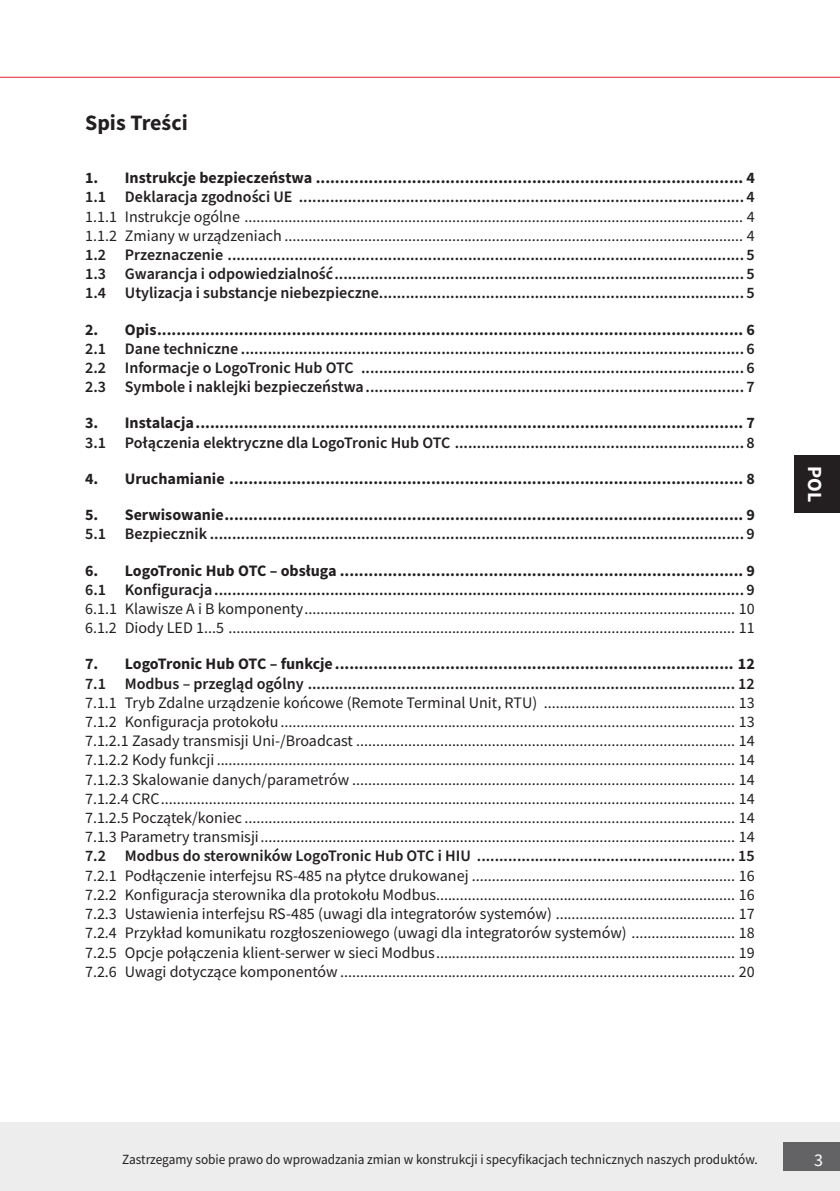
<style>
.page{position:relative;width:840px;height:1191px;background:#fff}
.page>*{position:absolute;margin:0;border:0;box-sizing:border-box;transform-origin:0 0}
.t1{font:700 22px "Source Sans Pro";color:#231f20}
.t2{font:700 20px "Source Sans Pro";color:#fff}
.t3{font:18px "Source Sans Pro";color:#fff}
.t4{font:16px/19.2px "Source Sans Pro";color:#231f20}
.t5{font:600 16px/19.2px "Source Sans Pro";color:#231f20;text-align:justify}
.t6{font:700 16px "Source Sans Pro";color:#231f20}
.t7{font:14px "Source Sans Pro";color:#231f20;scale:.95 1}
</style>
<div class="page">
<hr style="left:0;top:77px;width:839px;height:1px;background:#ed2135">
<div style="left:0;top:1123px;width:839px;height:68px;background:#ededee"></div>
<div style="left:782px;top:1142px;width:57px;height:29px;background:#636366"></div>
<div style="left:794px;top:455px;width:45px;height:58px;background:#231f20"></div>
<h1 class="t1" style="left:85px;top:108px;width:104px">Spis Treści</h1>
<p class="t6" style="left:85px;top:168px;width:670px">1. Instrukcje bezpieczeństwa ......................................................................................... 4</p>
<p class="t5" style="left:85px;top:188px;width:670px">1.1 Deklaracja zgodności UE .................................................................................................... 4</p>
<p class="t4" style="left:85px;top:207px;width:670px">1.1.1 Instrukcje ogólne ............................................................................................................................. 4<br>1.1.2 Zmiany w urządzeniach ................................................................................................................... 4</p>
<p class="t5" style="left:85px;top:246px;width:670px">1.2 Przeznaczenie .................................................................................................................... 5<br>1.3 Gwarancja i odpowiedzialność............................................................................................ 5<br>1.4 Utylizacja i substancje niebezpieczne.................................................................................. 5</p>
<p class="t6" style="left:85px;top:319px;width:670px">2. Opis.......................................................................................................................... 6</p>
<p class="t5" style="left:85px;top:339px;width:670px">2.1 Dane techniczne ................................................................................................................. 6<br>2.2 Informacje o LogoTronic Hub OTC ...................................................................................... 6<br>2.3 Symbole i naklejki bezpieczeństwa..................................................................................... 7</p>
<p class="t6" style="left:85px;top:413px;width:670px">3. Instalacja.................................................................................................................. 7</p>
<p class="t5" style="left:85px;top:433px;width:670px">3.1 Połączenia elektryczne dla LogoTronic Hub OTC ................................................................. 8</p>
<p class="t6" style="left:85px;top:468px;width:670px">4. Uruchamianie ........................................................................................................... 8</p>
<p class="t6" style="left:85px;top:504px;width:670px">5. Serwisowanie............................................................................................................ 9</p>
<p class="t5" style="left:85px;top:525px;width:670px">5.1 Bezpiecznik ........................................................................................................................ 9</p>
<p class="t6" style="left:85px;top:560px;width:670px">6. LogoTronic Hub OTC – obsługa .................................................................................... 9</p>
<p class="t5" style="left:85px;top:580px;width:670px">6.1 Konfiguracja....................................................................................................................... 9</p>
<p class="t4" style="left:85px;top:599px;width:670px">6.1.1 Klawisze A i B komponenty............................................................................................................ 10<br>6.1.2 Diody LED 1...5 ............................................................................................................................... 11</p>
<p class="t6" style="left:85px;top:654px;width:670px">7. LogoTronic Hub OTC – funkcje................................................................................... 12</p>
<p class="t5" style="left:85px;top:674px;width:670px">7.1 Modbus – przegląd ogólny ................................................................................................ 12</p>
<p class="t4" style="left:85px;top:693px;width:670px;text-align:justify">7.1.1 Tryb Zdalne urządzenie końcowe (Remote Terminal Unit, RTU) ................................................ 13<br>7.1.2 Konfiguracja protokołu.................................................................................................................. 13<br>7.1.2.1 Zasady transmisji Uni-/Broadcast ............................................................................................... 14<br>7.1.2.2 Kody funkcji .................................................................................................................................. 14<br>7.1.2.3 Skalowanie danych/parametrów ................................................................................................ 14<br>7.1.2.4 CRC................................................................................................................................................ 14<br>7.1.2.5 Początek/koniec ........................................................................................................................... 14<br>7.1.3 Parametry transmisji....................................................................................................................... 14</p>
<p class="t5" style="left:85px;top:847px;width:670px">7.2 Modbus do sterowników LogoTronic Hub OTC i HIU .......................................................... 15</p>
<p class="t4" style="left:85px;top:865px;width:670px;text-align:justify">7.2.1 Podłączenie interfejsu RS-485 na płytce drukowanej .................................................................. 16<br>7.2.2 Konfiguracja sterownika dla protokołu Modbus........................................................................... 16<br>7.2.3 Ustawienia interfejsu RS-485 (uwagi dla integratorów systemów) ............................................. 17<br>7.2.4 Przykład komunikatu rozgłoszeniowego (uwagi dla integratorów systemów) .......................... 18<br>7.2.5 Opcje połączenia klient-serwer w sieci Modbus........................................................................... 19<br>7.2.6 Uwagi dotyczące komponentów ................................................................................................... 20</p>
<p class="t2" style="left:827px;top:466px;width:38px;rotate:90deg">POL</p>
<p class="t7" style="left:122px;top:1150px;width:670px">Zastrzegamy sobie prawo do wprowadzania zmian w konstrukcji i specyfikacjach technicznych naszych produktów.</p>
<p class="t3" style="left:813px;top:1148px;width:10px">3</p>
</div>
